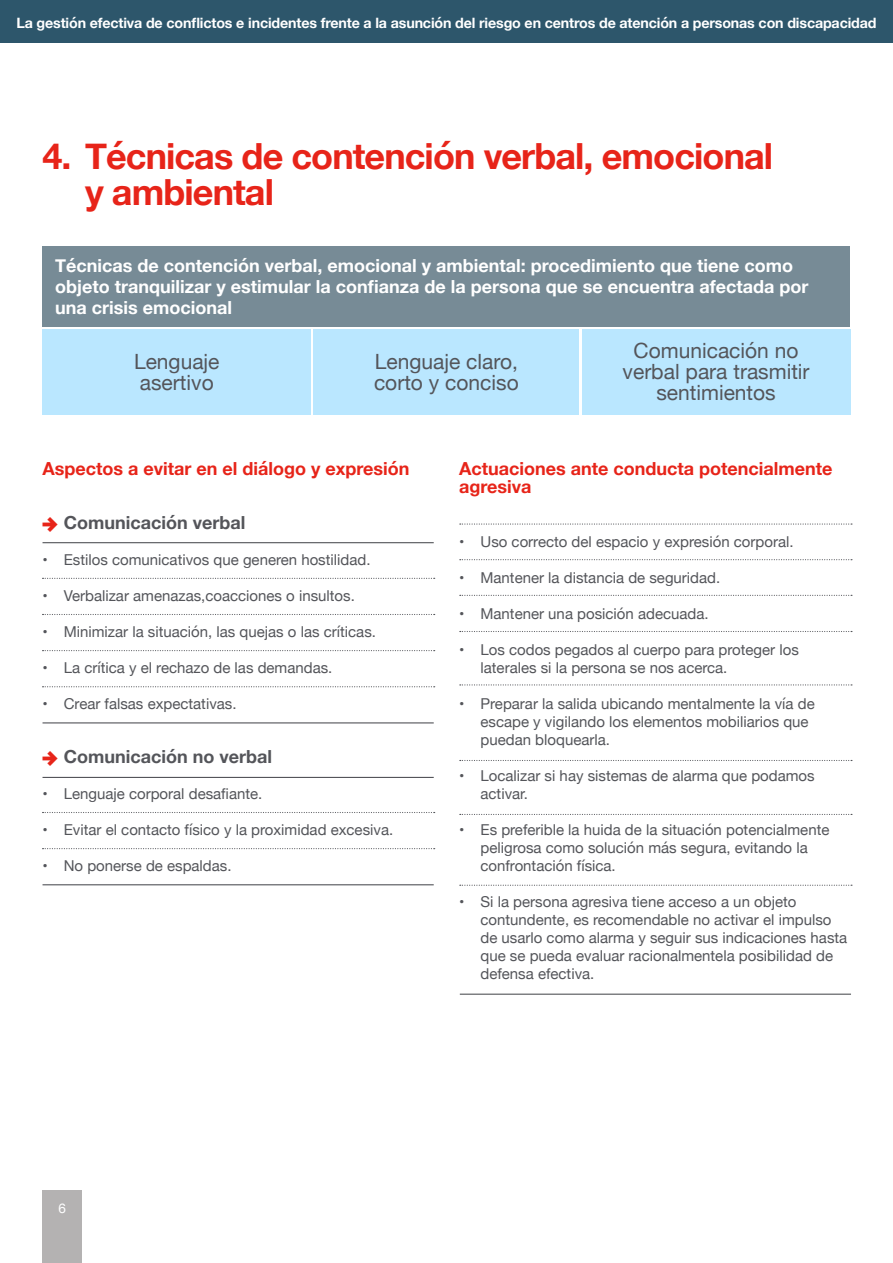
<style>
.page{position:relative;width:893px;height:1263px;background:#fff}
.page>*{position:absolute;margin:0;border:0;box-sizing:border-box;transform-origin:0 0}
.t1{font:700 36px/36px "Helvetica Neue";letter-spacing:-.025em;color:#e72419}
.t2{font:21px/21px "Helvetica Neue";color:#54555a}
.t3{font:700 18px/21px "Helvetica Neue";color:#fff}
.t4{font:700 18px/18px "Helvetica Neue";color:#e72419}
.t5{font:700 18px "Helvetica Neue";color:#54555a}
.t6{font:15px/18px "Helvetica Neue";color:#54555a}
.t7{font:700 14.25px "Helvetica Neue";letter-spacing:-.01em;color:#fff}
.t8{font:13.5px "Helvetica Neue";color:#fff}
.s1{font-family:"Iconic Fill";font-weight:400;font-size:15px;color:#e72419}
</style>
<div class="page">
<div style="left:43px;top:1191px;width:39px;height:72px;background:#b4b2b2"></div>
<div style="left:43px;top:247px;width:807px;height:80px;background:#778b96"></div>
<div style="left:43px;top:330px;width:268px;height:85px;background:#bae7ff"></div>
<div style="left:314px;top:330px;width:265px;height:85px;background:#bae7ff"></div>
<div style="left:582px;top:330px;width:268px;height:85px;background:#bae7ff"></div>
<hr style="left:43px;top:542px;width:391px;height:1px;background:#54555a">
<hr style="left:43px;top:777px;width:391px;height:1px;background:#54555a">
<svg style="left:43px;top:578px;width:392px;height:1px"></svg>
<svg style="left:460px;top:595px;width:392px;height:1px"></svg>
<svg style="left:460px;top:631px;width:392px;height:1px"></svg>
<svg style="left:460px;top:684px;width:392px;height:1px"></svg>
<svg style="left:460px;top:760px;width:392px;height:1px"></svg>
<svg style="left:460px;top:814px;width:392px;height:1px"></svg>
<svg style="left:460px;top:885px;width:392px;height:1px"></svg>
<hr style="left:460px;top:993px;width:391px;height:2px;background:#54555a">
<svg style="left:460px;top:559px;width:392px;height:1px"></svg>
<svg style="left:460px;top:523px;width:392px;height:2px"></svg>
<svg style="left:43px;top:812px;width:392px;height:1px"></svg>
<svg style="left:43px;top:614px;width:392px;height:1px"></svg>
<svg style="left:43px;top:848px;width:392px;height:1px"></svg>
<svg style="left:43px;top:650px;width:392px;height:1px"></svg>
<hr style="left:43px;top:884px;width:391px;height:1px;background:#54555a">
<svg style="left:43px;top:686px;width:392px;height:1px"></svg>
<hr style="left:43px;top:722px;width:391px;height:1px;background:#54555a">
<div style="left:0;top:0;width:893px;height:43px;background:#2d566b"></div>
<p class="t7" style="left:16px;top:12px;width:862px">La gestión efectiva de conflictos e incidentes frente a la asunción del riesgo en centros de atención a personas con discapacidad</p>
<p class="t1" style="left:85px;top:139px;width:690px;text-indent:-43px">4. Técnicas de contención verbal, emocional y ambiental</p>
<p class="t3" style="left:55px;top:256px;width:755px">Técnicas de contención verbal, emocional y ambiental: procedimiento que tiene como objeto tranquilizar y estimular la confianza de la persona que se encuentra afectada por una crisis emocional</p>
<p class="t2" style="left:134px;top:352px;width:87px">Lenguaje asertivo</p>
<p class="t2" style="left:374px;top:352px;width:146px">Lenguaje claro, corto y conciso</p>
<p class="t2" style="left:622px;top:341px;width:189px;text-align:center">Comunicación no verbal para trasmitir sentimientos</p>
<p class="t4" style="left:43px;top:460px;width:368px">Aspectos a evitar en el diálogo y expresión</p>
<p class="t5" style="left:43px;top:508px;width:204px"><span class="s1">(</span> Comunicación verbal</p>
<p class="t6" style="left:43px;top:551px;width:329px">• Estilos comunicativos que generen hostilidad.</p>
<p class="t6" style="left:43px;top:587px;width:314px">• Verbalizar amenazas,coacciones o insultos.</p>
<p class="t6" style="left:43px;top:623px;width:335px">• Minimizar la situación, las quejas o las críticas.</p>
<p class="t6" style="left:43px;top:659px;width:291px">• La crítica y el rechazo de las demandas.</p>
<p class="t6" style="left:43px;top:695px;width:196px">• Crear falsas expectativas.</p>
<p class="t5" style="left:43px;top:742px;width:231px"><span class="s1">(</span> Comunicación no verbal</p>
<p class="t6" style="left:43px;top:785px;width:221px">• Lenguaje corporal desafiante.</p>
<p class="t6" style="left:43px;top:821px;width:352px">• Evitar el contacto físico y la proximidad excesiva.</p>
<p class="t6" style="left:43px;top:857px;width:191px">• No ponerse de espaldas.</p>
<p class="t4" style="left:459px;top:460px;width:375px">Actuaciones ante conducta potencialmente agresiva</p>
<p class="t6" style="left:459px;top:533px;width:336px">• Uso correcto del espacio y expresión corporal.</p>
<p class="t6" style="left:459px;top:569px;width:263px">• Mantener la distancia de seguridad.</p>
<p class="t6" style="left:459px;top:605px;width:251px">• Mantener una posición adecuada.</p>
<p class="t6" style="left:480px;top:641px;width:320px;text-indent:-21px">• Los codos pegados al cuerpo para proteger los laterales si la persona se nos acerca.</p>
<p class="t6" style="left:480px;top:695px;width:336px;text-indent:-21px">• Preparar la salida ubicando mentalmente la vía de escape y vigilando los elementos mobiliarios que puedan bloquearla.</p>
<p class="t6" style="left:480px;top:767px;width:336px;text-indent:-21px">• Localizar si hay sistemas de alarma que podamos activar.</p>
<p class="t6" style="left:480px;top:821px;width:350px;text-indent:-21px">• Es preferible la huida de la situación potencialmente peligrosa como solución más segura, evitando la confrontación física.</p>
<p class="t6" style="left:480px;top:893px;width:368px;text-indent:-21px">• Si la persona agresiva tiene acceso a un objeto contundente, es recomendable no activar el impulso de usarlo como alarma y seguir sus indicaciones hasta que se pueda evaluar racionalmentela posibilidad de defensa efectiva.</p>
<p class="t8" style="left:59px;top:1198px;width:9px">6</p>
</div>
